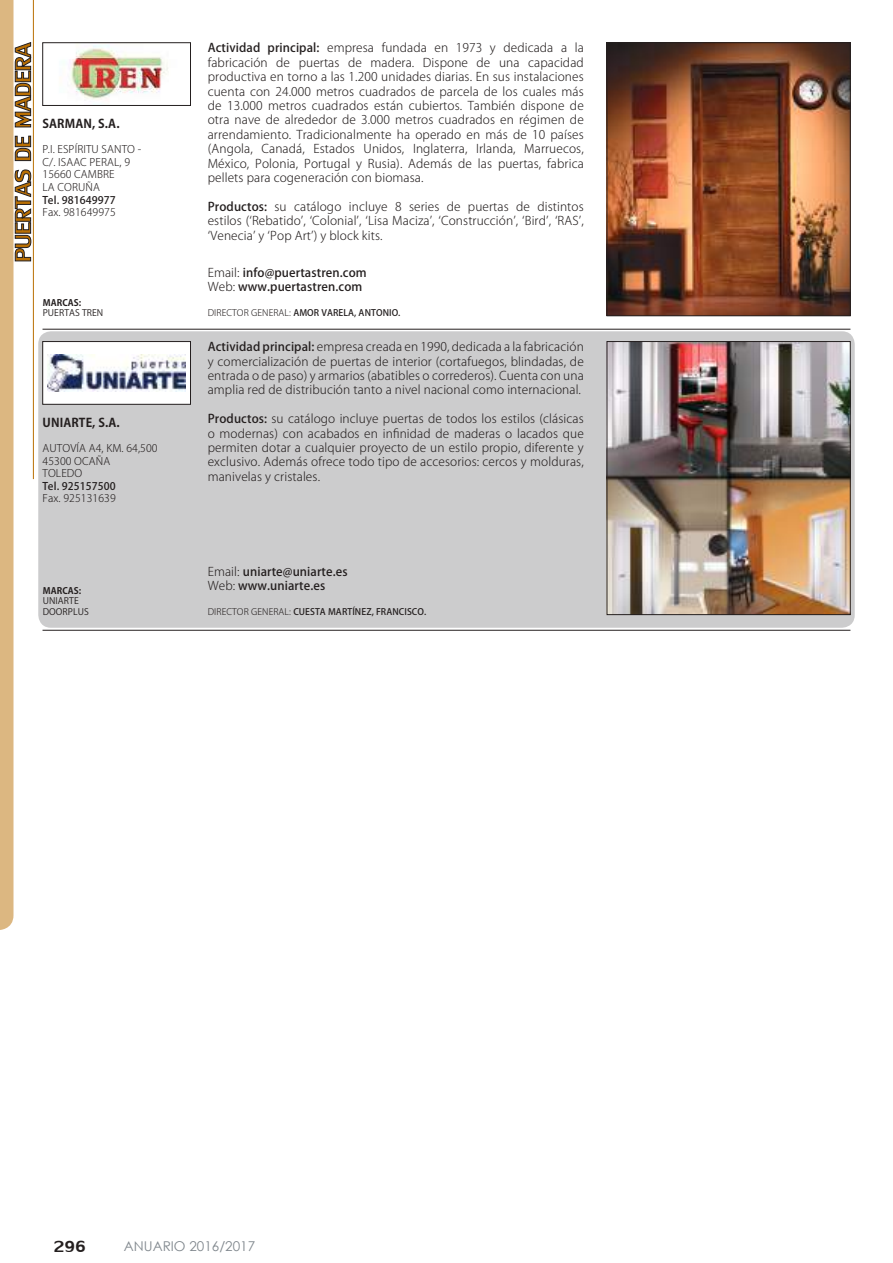
<style>
.page{position:relative;width:893px;height:1263px;background:#fff}
.page>*{position:absolute;margin:0;border:0;box-sizing:border-box;transform-origin:0 0}
.t1{font:24px "Lily UPC";color:#241f1f}
.t2{font:13.5px "Century Gothic";color:#80878d}
.t3{font:300 12px/14.4px "Koz Go Pro";letter-spacing:.01em;color:#241f1f;text-align:justify}
.t4{font:500 12px/14.4px "Koz Go Pro";letter-spacing:.01em;color:#241f1f}
.t5{font:700 12px "Koz Go Pro";letter-spacing:.01em;color:#241f1f}
.t6{font:300 10.5px/12.6px "Koz Go Pro";letter-spacing:.01em;color:#241f1f}
.t7{font:500 10.5px "Koz Go Pro";letter-spacing:.01em;color:#241f1f}
.t8{font:500 9px "Koz Go Pro";letter-spacing:.01em;color:#241f1f}
.t9{font:9px/10.8px "Koz Go Pro";letter-spacing:.01em;color:#241f1f}
.t10{font:700 9px "Koz Go Pro";letter-spacing:.01em;color:#241f1f}
.s1{font-weight:500}
.s2{font-weight:300}
</style>
<div class="page">
<div style="left:38px;top:331px;width:817px;height:297px;background:#cccccd;border-radius:13px"></div>
<svg style="left:0;top:0;width:31px;height:930px"></svg>
<hr style="left:33px;top:0;width:1px;height:479px;background:#b96f03">
<hr style="left:43px;top:329px;width:807px;height:1px;background:#241f1f">
<img style="left:609px;top:45px;width:239px;height:269px">
<div style="left:607px;top:43px;width:243px;height:273px;border:1px solid #241f1f"></div>
<img style="left:69px;top:45px;width:99px;height:55px">
<div style="left:43px;top:43px;width:148px;height:63px;border:1px solid #241f1f"></div>
<img style="left:609px;top:343px;width:239px;height:270px">
<div style="left:607px;top:341px;width:243px;height:274px;border:1px solid #241f1f"></div>
<div style="left:43px;top:342px;width:147px;height:62px;background:#fff"></div>
<img style="left:48px;top:355px;width:137px;height:36px">
<div style="left:43px;top:341px;width:148px;height:63px;border:1px solid #241f1f"></div>
<hr style="left:43px;top:630px;width:807px;height:1px;background:#241f1f">
<p class="t5" style="left:43px;top:116px;width:79px">SARMAN, S.A.</p>
<p class="t6" style="left:43px;top:143px;width:100px">P.I. ESPÍRITU SANTO -<br>C/. ISAAC PERAL, 9<br>15660 CAMBRE<br>LA CORUÑA</p>
<p class="t7" style="left:43px;top:193px;width:75px">Tel. 981649977</p>
<p class="t6" style="left:43px;top:206px;width:75px">Fax. 981649975</p>
<p class="t10" style="left:43px;top:296px;width:40px">MARCAS:</p>
<p class="t9" style="left:43px;top:308px;width:62px">PUERTAS TREN</p>
<p class="t5" style="left:43px;top:415px;width:79px">UNIARTE, S.A.</p>
<p class="t6" style="left:43px;top:442px;width:117px">AUTOVÍA A4, KM. 64,500<br>45300 OCAÑA<br>TOLEDO</p>
<p class="t7" style="left:43px;top:479px;width:75px">Tel. 925157500</p>
<p class="t6" style="left:43px;top:492px;width:75px">Fax. 925131639</p>
<p class="t10" style="left:43px;top:584px;width:40px">MARCAS:</p>
<p class="t9" style="left:43px;top:596px;width:48px">UNIARTE<br>DOORPLUS</p>
<p class="t3" style="left:208px;top:41px;width:378px"><span class="s1">Actividad principal:</span> empresa fundada en 1973 y dedicada a la fabricación de puertas de madera. Dispone de una capacidad productiva en torno a las 1.200 unidades diarias. En sus instalaciones cuenta con 24.000 metros cuadrados de parcela de los cuales más de 13.000 metros cuadrados están cubiertos. También dispone de otra nave de alrededor de 3.000 metros cuadrados en régimen de arrendamiento. Tradicionalmente ha operado en más de 10 países (Angola, Canadá, Estados Unidos, Inglaterra, Irlanda, Marruecos, México, Polonia, Portugal y Rusia). Además de las puertas, fabrica pellets para cogeneración con biomasa.</p>
<p class="t3" style="left:208px;top:199px;width:378px"><span class="s1">Productos:</span> su catálogo incluye 8 series de puertas de distintos estilos (‘Rebatido’, ‘Colonial’, ‘Lisa Maciza’, ‘Construcción’, ‘Bird’, ‘RAS’, ‘Venecia’ y ‘Pop Art’) y block kits.</p>
<p class="t4" style="left:208px;top:266px;width:160px"><span class="s2">Email:</span> info@puertastren.com<br><span class="s2">Web:</span> www.puertastren.com</p>
<p class="t8" style="left:208px;top:307px;width:194px"><span class="s2">DIRECTOR GENERAL:</span> AMOR VARELA, ANTONIO.</p>
<p class="t3" style="left:208px;top:340px;width:378px"><span class="s1">Actividad principal:</span> empresa creada en 1990, dedicada a la fabricación y comercialización de puertas de interior (cortafuegos, blindadas, de entrada o de paso) y armarios (abatibles o correderos). Cuenta con una amplia red de distribución tanto a nivel nacional como internacional.</p>
<p class="t3" style="left:208px;top:412px;width:378px"><span class="s1">Productos:</span> su catálogo incluye puertas de todos los estilos (clásicas o modernas) con acabados en infinidad de maderas o lacados que permiten dotar a cualquier proyecto de un estilo propio, diferente y exclusivo. Además ofrece todo tipo de accesorios: cercos y molduras, manivelas y cristales.</p>
<p class="t4" style="left:208px;top:564px;width:141px"><span class="s2">Email:</span> uniarte@uniarte.es<br><span class="s2">Web:</span> www.uniarte.es</p>
<p class="t8" style="left:208px;top:606px;width:220px"><span class="s2">DIRECTOR GENERAL:</span> CUESTA MARTÍNEZ, FRANCISCO.</p>
<h1 class="t1" style="left:54px;top:1232px;width:34px">296</h1>
<p class="t2" style="left:124px;top:1236px;width:133px">ANUARIO 2016/2017</p>
</div>
